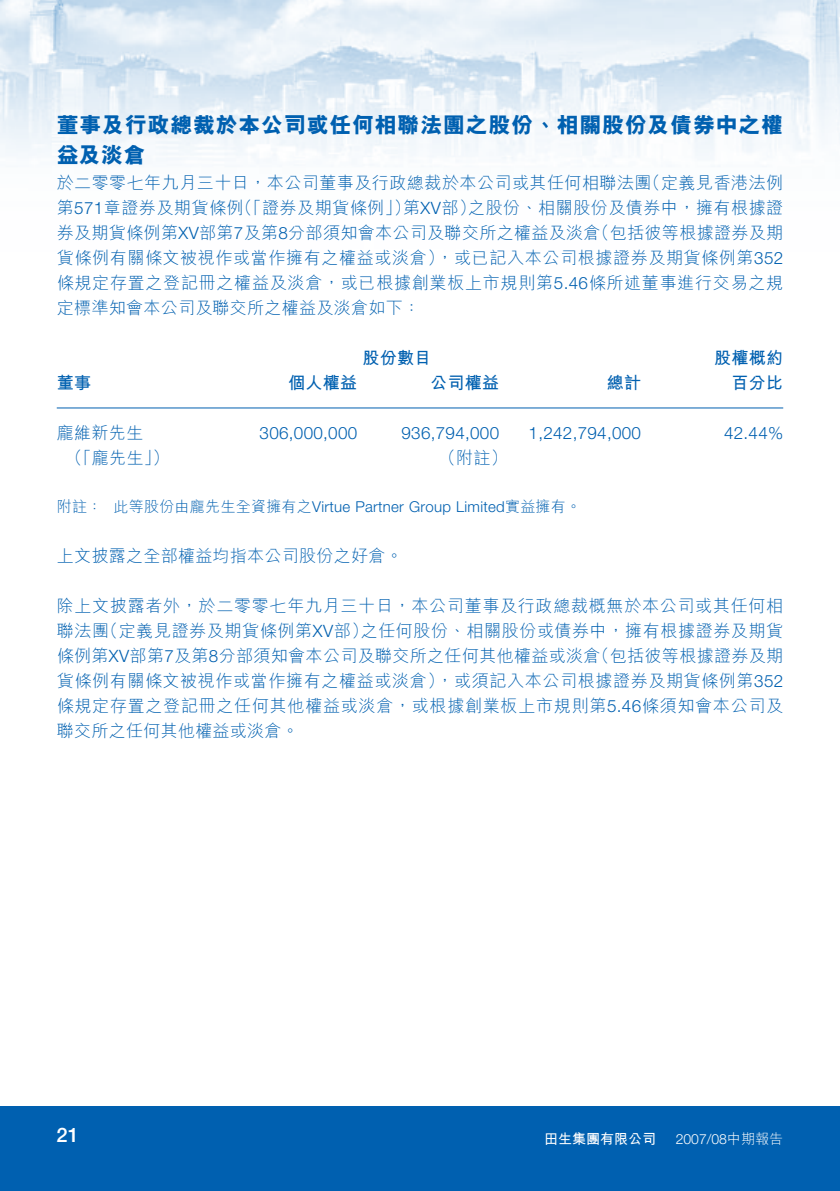
<style>
.page{position:relative;width:840px;height:1191px;background:#fff}
.page>*{position:absolute;margin:0;border:0;box-sizing:border-box;transform-origin:0 0}
.t1{font:800 22px/30px "M Hei HK";letter-spacing:.03em;color:#0060b0}
.t2{font:500 20px "Helvetica Neue LT Std";color:#fff}
.t3{font:300 17px/25px "M Hei HK";letter-spacing:.035em;color:#0060b0}
.t4{font:300 17px "Helvetica Neue";letter-spacing:.02em;color:#0060b0}
.t5{font:700 17px "M Hei HK";letter-spacing:.02em;color:#0060b0}
.t6{font:300 15px "Helvetica Neue";letter-spacing:.02em;color:#0060b0}
.t7{font:300 15px "M Hei HK";color:#0060b0}
.t8{font:300 14px "Helvetica Neue";color:#fff}
.t9{font:700 14px "M Hei HK";color:#fff}
.s1{font-family:"Helvetica Neue"}
.s2{font-family:"M Hei HK"}
</style>
<div class="page">
<img style="left:0;top:0;width:840px;height:409px">
<hr style="left:839px;top:1105px;width:1px;height:86px;background:#0060b0">
<div style="left:0;top:1106px;width:839px;height:85px;background:#0060b0"></div>
<hr style="left:57px;top:407px;width:725px;height:1px;background:#0060b0">
<p class="t1" style="left:57px;top:110px;width:727px">董事及行政總裁於本公司或任何相聯法團之股份、相關股份及債券中之權益及淡倉</p>
<p class="t3" style="left:643px;top:169px;width:141px">（定義見香港法例</p>
<p class="t3" style="left:468px;top:169px;width:316px;text-indent:-411px">於二零零七年九月三十日，本公司董事及行政總裁於本公司或其任何相聯法團<br>之股份、相關股份及債券中，擁有根據證</p>
<p class="t3" style="left:235px;top:194px;width:177px">（「證券及期貨條例」）</p>
<p class="t3" style="left:403px;top:194px;width:74px">第<span class="s1">XV</span>部）</p>
<p class="t3" style="left:57px;top:194px;width:188px">第<span class="s1">571</span>章證券及期貨條例</p>
<p class="t3" style="left:592px;top:219px;width:192px">（包括彼等根據證券及期</p>
<p class="t3" style="left:57px;top:219px;width:727px">券及期貨條例第<span class="s1">XV</span>部第<span class="s1">7</span>及第<span class="s1">8</span>分部須知會本公司及聯交所之權益及淡倉<br>貨條例有關條文被視作或當作擁有之權益或淡倉，）或已記入本公司根據證券及期貨條例第<span class="s1">352</span>條規定存置之登記冊之權益及淡倉，或已根據創業板上市規則第<span class="s1">5.46</span>條所述董事進行交易之規定標準知會本公司及聯交所之權益及淡倉如下：</p>
<p class="t5" style="left:713px;top:345px;width:70px">股權概約</p>
<p class="t5" style="left:362px;top:345px;width:70px">股份數目</p>
<p class="t5" style="left:57px;top:370px;width:36px">董事</p>
<p class="t3" style="left:57px;top:419px;width:88px">龐維新先生</p>
<p class="t5" style="left:288px;top:370px;width:70px">個人權益</p>
<p class="t4" style="left:259px;top:423px;width:99px">306,000,000</p>
<p class="t5" style="left:430px;top:370px;width:70px">公司權益</p>
<p class="t4" style="left:401px;top:423px;width:99px">936,794,000</p>
<p class="t5" style="left:606px;top:370px;width:36px">總計</p>
<p class="t4" style="left:528px;top:423px;width:114px">1,242,794,000</p>
<p class="t5" style="left:731px;top:370px;width:53px">百分比</p>
<p class="t4" style="left:723px;top:423px;width:61px">42.44%</p>
<p class="t3" style="left:66px;top:444px;width:105px">（「龐先生」）</p>
<p class="t6" style="left:113px;top:498px;width:469px"><span class="s2">此等股份由龐先生全資擁有之</span>Virtue Partner Group Limited<span class="s2">實益擁有。</span></p>
<p class="t3" style="left:438px;top:444px;width:70px">（附註(</p>
<p class="t7" style="left:57px;top:496px;width:47px">附註：</p>
<p class="t3" style="left:57px;top:542px;width:347px">上文披露之全部權益均指本公司股份之好倉。</p>
<p class="t3" style="left:57px;top:592px;width:727px;text-align:right">除上文披露者外，於二零零七年九月三十日，本公司董事及行政總裁概無於本公司或其任何相之任何股份、相關股份或債券中，擁有根據證券及期貨</p>
<p class="t3" style="left:101px;top:617px;width:268px">（定義見證券及期貨條例第<span class="s1">XV</span>部）</p>
<p class="t3" style="left:57px;top:617px;width:54px">聯法團</p>
<p class="t3" style="left:592px;top:642px;width:192px">（包括彼等根據證券及期</p>
<p class="t3" style="left:57px;top:642px;width:727px">條例第<span class="s1">XV</span>部第<span class="s1">7</span>及第<span class="s1">8</span>分部須知會本公司及聯交所之任何其他權益或淡倉<br>貨條例有關條文被視作或當作擁有之權益或淡倉，）或須記入本公司根據證券及期貨條例第<span class="s1">352</span>條規定存置之登記冊之任何其他權益或淡倉，或根據創業板上市規則第<span class="s1">5.46</span>條須知會本公司及聯交所之任何其他權益或淡倉。</p>
<p class="t2" style="left:56px;top:1123px;width:10px">21</p>
<p class="t9" style="left:543px;top:1128px;width:113px">田生集團有限公司</p>
<p class="t8" style="left:675px;top:1130px;width:109px">2007/08<span class="s2">中期報告</span></p>
</div>
